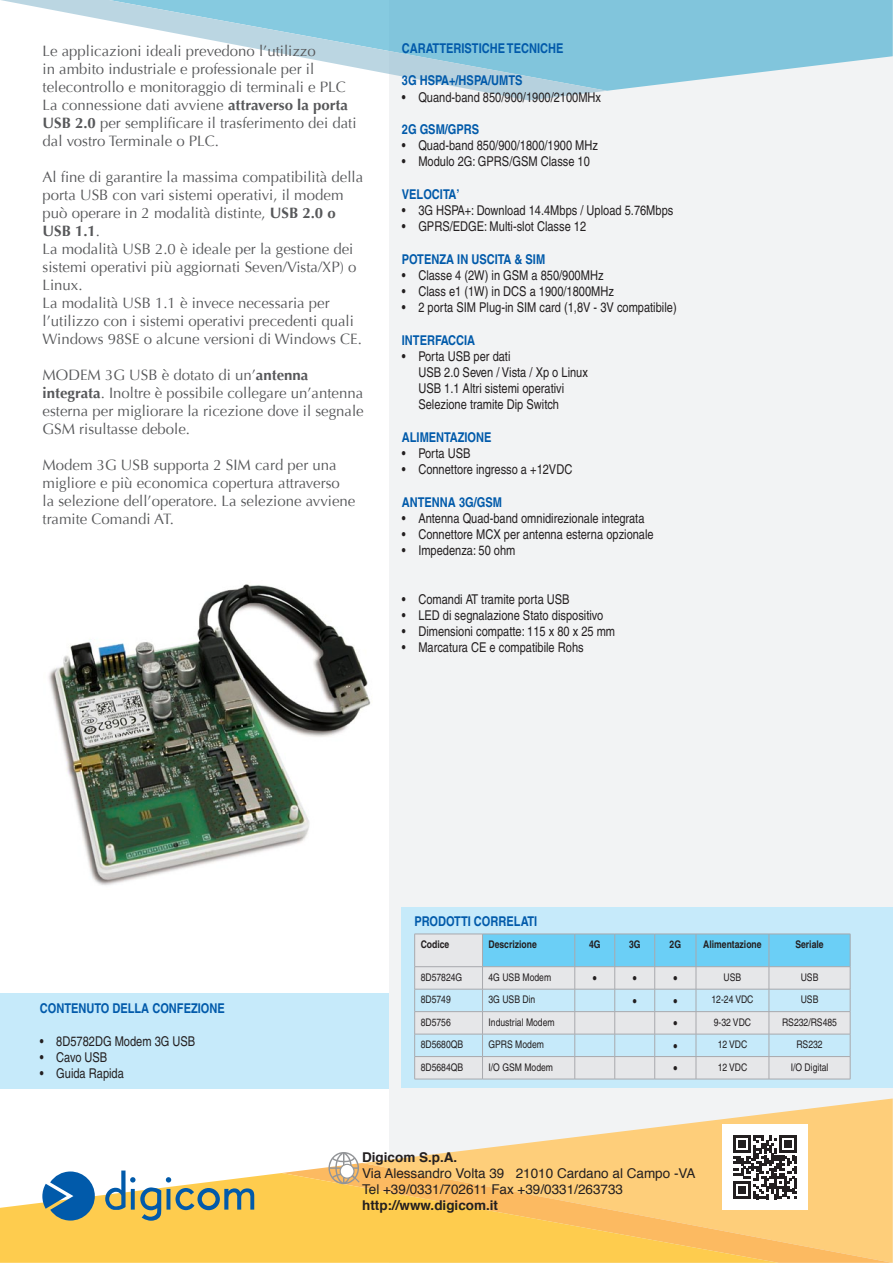
<style>
.page{position:relative;width:893px;height:1263px;background:#fff}
.page>*{position:absolute;margin:0;border:0;box-sizing:border-box;transform-origin:0 0}
.t1{font:15px/18px "Optima";color:#57585a}
.t2{font:condensed 13.5px/16.2px "Helvetica";color:#231f20}
.t3{font:700 condensed 13.5px "Helvetica";color:#015aaa}
.t4{font:13.5px/16.2px "Helvetica";color:#231f20}
.t5{font:700 13.5px "Helvetica";color:#231f20}
.t6{font:condensed 10.5px "Helvetica";color:#231f20}
.t7{font:700 condensed 10.5px "Helvetica";color:#231f20}
.s1{font-weight:700}
</style>
<div class="page">
<div style="left:389px;top:0;width:504px;height:1263px;background:#f2f3f4"></div>
<svg style="left:607px;top:0;width:286px;height:91px;fill:#81c5dc"></svg>
<svg style="left:1px;top:0;width:606px;height:100px"></svg>
<svg style="left:363px;top:1098px;width:530px;height:165px"></svg>
<svg style="left:282px;top:1163px;width:610px;height:100px;fill:#fece7a"></svg>
<svg style="left:0;top:1173px;width:779px;height:90px;fill:#fecc4e"></svg>
<svg style="left:42px;top:1171px;width:53px;height:49px"></svg>
<svg style="left:105px;top:1170px;width:149px;height:51px"></svg>
<div style="left:723px;top:1125px;width:85px;height:85px;background:#fff"></div>
<svg style="left:733px;top:1135px;width:64px;height:64px"></svg>
<svg style="left:328px;top:1152px;width:32px;height:32px"></svg>
<div style="left:0;top:993px;width:388px;height:95px;background:#c6eafa"></div>
<div style="left:402px;top:908px;width:491px;height:180px;background:#c6eafa"></div>
<svg style="left:415px;top:935px;width:67px;height:144px;fill:#e6e7e9"></svg>
<hr style="left:414px;top:1079px;width:68px;height:1px;background:#a8a9ad">
<hr style="left:482px;top:1079px;width:93px;height:1px;background:#a8a9ad">
<hr style="left:575px;top:1079px;width:40px;height:1px;background:#a8a9ad">
<hr style="left:615px;top:1079px;width:40px;height:1px;background:#a8a9ad">
<hr style="left:655px;top:1079px;width:41px;height:1px;background:#a8a9ad">
<hr style="left:696px;top:1079px;width:73px;height:1px;background:#a8a9ad">
<hr style="left:769px;top:1079px;width:81px;height:1px;background:#a8a9ad">
<hr style="left:414px;top:934px;width:68px;height:1px;background:#a8a9ad">
<hr style="left:414px;top:934px;width:1px;height:32px;background:#a8a9ad">
<hr style="left:414px;top:966px;width:68px;height:1px;background:#a8a9ad">
<hr style="left:414px;top:989px;width:68px;height:1px;background:#a8a9ad">
<hr style="left:414px;top:1011px;width:68px;height:1px;background:#a8a9ad">
<hr style="left:414px;top:1034px;width:68px;height:1px;background:#a8a9ad">
<svg style="left:414px;top:967px;width:1px;height:112px"></svg>
<hr style="left:414px;top:1056px;width:68px;height:1px;background:#a8a9ad">
<svg style="left:482px;top:934px;width:369px;height:145px"></svg>
<hr style="left:769px;top:1056px;width:81px;height:1px;background:#a8a9ad">
<img style="left:48px;top:584px;width:323px;height:302px">
<p class="t1" style="left:43px;top:42px;width:316px">Le applicazioni ideali prevedono l’utilizzo<br>in ambito industriale e professionale per il telecontrollo e monitoraggio di terminali e PLC La connessione dati avviene <span class="s1">attraverso la porta USB 2.0</span> per semplificare il trasferimento dei dati dal vostro Terminale o PLC.</p>
<p class="t1" style="left:43px;top:168px;width:322px">Al fine di garantire la massima compatibilità della porta USB con vari sistemi operativi, il modem può operare in 2 modalità distinte, <span class="s1">USB 2.0 o USB 1.1</span>.<br>La modalità USB 2.0 è ideale per la gestione dei sistemi operativi più aggiornati Seven/Vista/XP) o Linux.<br>La modalità USB 1.1 è invece necessaria per l’utilizzo con i sistemi operativi precedenti quali Windows 98SE o alcune versioni di Windows CE.</p>
<p class="t1" style="left:43px;top:366px;width:323px">MODEM 3G USB è dotato di un’<span class="s1">antenna integrata</span>. Inoltre è possibile collegare un’antenna esterna per migliorare la ricezione dove il segnale GSM risultasse debole.</p>
<p class="t1" style="left:43px;top:456px;width:314px">Modem 3G USB supporta 2 SIM card per una migliore e più economica copertura attraverso la selezione dell’operatore. La selezione avviene tramite Comandi AT.</p>
<p class="t3" style="left:402px;top:40px;width:163px">CARATTERISTICHE TECNICHE</p>
<p class="t3" style="left:402px;top:72px;width:122px">3G HSPA+/HSPA/UMTS</p>
<p class="t2" style="left:402px;top:89px;width:201px">• Quand-band 850/900/1900/2100MHx</p>
<p class="t3" style="left:402px;top:121px;width:79px">2G GSM/GPRS</p>
<p class="t2" style="left:402px;top:137px;width:198px">• Quad-band 850/900/1800/1900 MHz</p>
<p class="t2" style="left:402px;top:153px;width:190px">• Modulo 2G: GPRS/GSM Classe 10</p>
<p class="t3" style="left:402px;top:186px;width:59px">VELOCITA’</p>
<p class="t2" style="left:402px;top:202px;width:273px">• 3G HSPA+: Download 14.4Mbps / Upload 5.76Mbps</p>
<p class="t2" style="left:402px;top:218px;width:186px">• GPRS/EDGE: Multi-slot Classe 12</p>
<p class="t3" style="left:402px;top:251px;width:145px">POTENZA IN USCITA &amp; SIM</p>
<p class="t2" style="left:402px;top:267px;width:203px">• Classe 4 (2W) in GSM a 850/900MHz</p>
<p class="t2" style="left:402px;top:283px;width:214px">• Class e1 (1W) in DCS a 1900/1800MHz</p>
<p class="t2" style="left:402px;top:299px;width:276px">• 2 porta SIM Plug-in SIM card (1,8V - 3V compatibile)</p>
<p class="t3" style="left:402px;top:332px;width:75px">INTERFACCIA</p>
<p class="t2" style="left:418px;top:348px;width:171px;text-indent:-16px">• Porta USB per dati<br>USB 2.0 Seven / Vista / Xp o Linux<br>USB 1.1 Altri sistemi operativi<br>Selezione tramite Dip Switch</p>
<p class="t3" style="left:402px;top:429px;width:91px">ALIMENTAZIONE</p>
<p class="t2" style="left:402px;top:445px;width:70px">• Porta USB</p>
<p class="t2" style="left:402px;top:461px;width:172px">• Connettore ingresso a +12VDC</p>
<p class="t3" style="left:402px;top:494px;width:102px">ANTENNA 3G/GSM</p>
<p class="t2" style="left:402px;top:510px;width:244px">• Antenna Quad-band omnidirezionale integrata</p>
<p class="t2" style="left:402px;top:526px;width:253px">• Connettore MCX per antenna esterna opzionale</p>
<p class="t2" style="left:402px;top:542px;width:115px">• Impedenza: 50 ohm</p>
<p class="t2" style="left:402px;top:591px;width:169px">• Comandi AT tramite porta USB</p>
<p class="t2" style="left:402px;top:607px;width:203px">• LED di segnalazione Stato dispositivo</p>
<p class="t2" style="left:402px;top:623px;width:215px">• Dimensioni compatte: 115 x 80 x 25 mm</p>
<p class="t2" style="left:402px;top:639px;width:183px">• Marcatura CE e compatibile Rohs</p>
<p class="t3" style="left:40px;top:1000px;width:187px">CONTENUTO DELLA CONFEZIONE</p>
<p class="t2" style="left:40px;top:1033px;width:157px">• 8D5782DG Modem 3G USB</p>
<p class="t2" style="left:40px;top:1049px;width:69px">• Cavo USB</p>
<p class="t2" style="left:40px;top:1065px;width:86px">• Guida Rapida</p>
<p class="t3" style="left:414px;top:913px;width:124px">PRODOTTI CORRELATI</p>
<p class="t7" style="left:421px;top:938px;width:30px">Codice</p>
<p class="t7" style="left:488px;top:938px;width:50px">Descrizione</p>
<p class="t7" style="left:589px;top:938px;width:13px">4G</p>
<p class="t7" style="left:629px;top:938px;width:13px">3G</p>
<p class="t7" style="left:670px;top:938px;width:13px">2G</p>
<p class="t7" style="left:703px;top:938px;width:60px">Alimentazione</p>
<p class="t7" style="left:795px;top:938px;width:30px">Seriale</p>
<p class="t6" style="left:421px;top:971px;width:43px">8D57824G</p>
<p class="t6" style="left:488px;top:971px;width:64px">4G USB Modem</p>
<p class="t2" style="left:593px;top:970px;width:5px">•</p>
<p class="t2" style="left:633px;top:970px;width:5px">•</p>
<p class="t2" style="left:673px;top:970px;width:5px">•</p>
<p class="t6" style="left:724px;top:971px;width:19px">USB</p>
<p class="t6" style="left:801px;top:971px;width:19px">USB</p>
<p class="t6" style="left:421px;top:993px;width:32px">8D5749</p>
<p class="t6" style="left:488px;top:993px;width:48px">3G USB Din</p>
<p class="t2" style="left:633px;top:993px;width:5px">•</p>
<p class="t2" style="left:673px;top:993px;width:5px">•</p>
<p class="t6" style="left:711px;top:993px;width:44px">12-24 VDC</p>
<p class="t6" style="left:801px;top:993px;width:19px">USB</p>
<p class="t6" style="left:421px;top:1016px;width:32px">8D5756</p>
<p class="t6" style="left:488px;top:1016px;width:68px">Industrial Modem</p>
<p class="t2" style="left:673px;top:1015px;width:5px">•</p>
<p class="t6" style="left:714px;top:1016px;width:39px">9-32 VDC</p>
<p class="t6" style="left:782px;top:1016px;width:57px">RS232/RS485</p>
<p class="t6" style="left:421px;top:1038px;width:44px">8D5680QB</p>
<p class="t6" style="left:488px;top:1038px;width:57px">GPRS Modem</p>
<p class="t2" style="left:673px;top:1038px;width:5px">•</p>
<p class="t6" style="left:718px;top:1038px;width:31px">12 VDC</p>
<p class="t6" style="left:796px;top:1038px;width:28px">RS232</p>
<p class="t6" style="left:421px;top:1061px;width:44px">8D5684QB</p>
<p class="t6" style="left:488px;top:1061px;width:66px">I/O GSM Modem</p>
<p class="t2" style="left:673px;top:1060px;width:5px">•</p>
<p class="t6" style="left:718px;top:1061px;width:31px">12 VDC</p>
<p class="t6" style="left:791px;top:1061px;width:39px">I/O Digital</p>
<p class="t5" style="left:362px;top:1146px;width:97px">Digicom S.p.A.</p>
<p class="t4" style="left:362px;top:1166px;width:335px">Via Alessandro Volta 39 21010 Cardano al Campo -VA<br>Tel +39/0331/702611 Fax +39/0331/263733</p>
<p class="t5" style="left:362px;top:1194px;width:137px">http://www.digicom.it</p>
</div>
